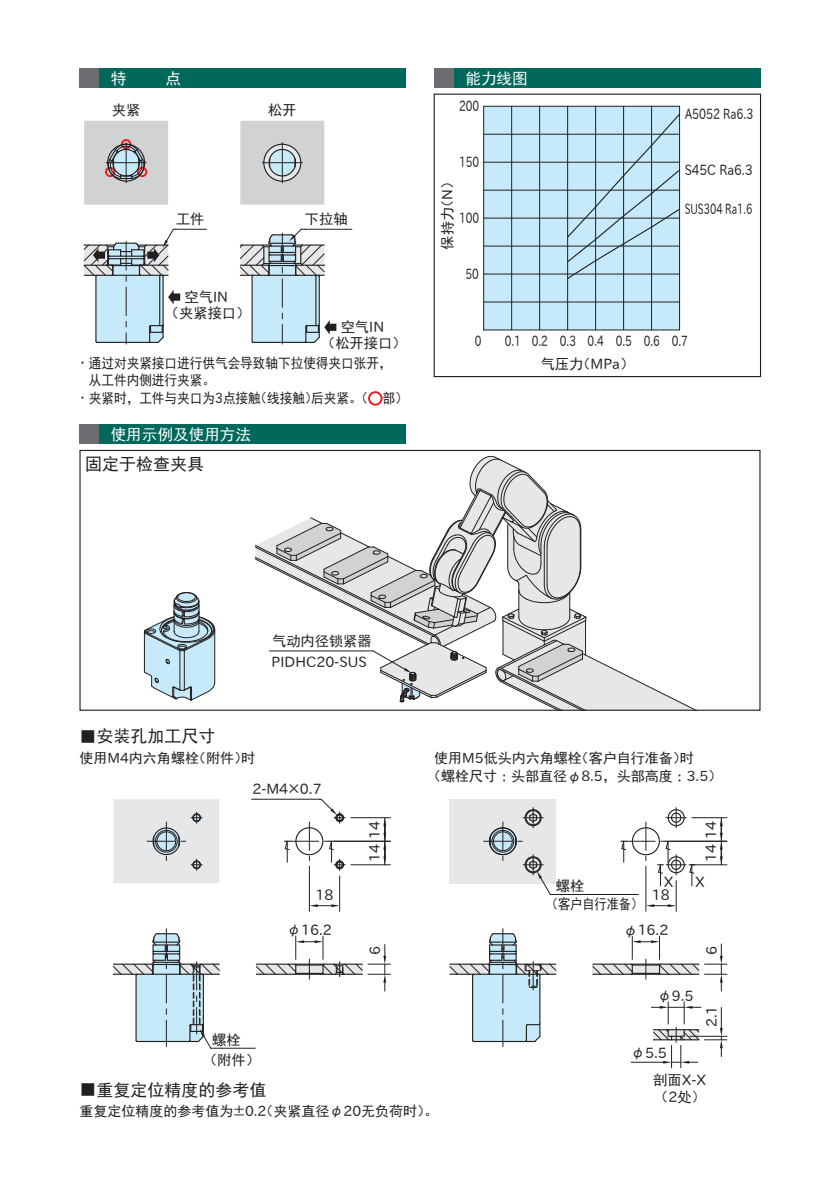
<style>
.page{position:relative;width:840px;height:1191px;background:#fff}
.page>*{position:absolute;margin:0;border:0;box-sizing:border-box;transform-origin:0 0}
.Ex{font:17px "Sim Hei";color:#231f20}
.Ex_title{font:15.6px "Sim Hei";color:#fff}
.Other_title{font:15.6px "Sim Hei";color:#fff}
.Merit_title{font:15.6px "Sim Hei";color:#fff}
.t1{font:14.2px/16px "Sim Hei";color:#231f20}
.t2{font:14.2px/21.8px "IPAP Gothic";color:#231f20}
.t3{font:14.2px "IPAP Gothic";color:#231f20;scale:.75 1}
.t4{font:14.2px "IPAP Gothic";color:#231f20;scale:.7 1}
.t5{font:14.2px "IPAP Gothic";color:#231f20;scale:.78 1}
.t6{font:14.2px "IPAP Gothic";color:#231f20;scale:.86 1}
.Other{font:14px "Sim Hei";color:#231f20}
.Merit{font:14px/17px "Sim Hei";color:#231f20;scale:.9 1}
.s1{font-family:"IPAP Gothic"}
.s2{font-family:"Sim Hei"}
</style>
<div class="page">
<div style="left:79px;top:68px;width:20px;height:20px;background:#6c6d70"></div>
<div style="left:99px;top:68px;width:306px;height:20px;background:#01695b"></div>
<div style="left:434px;top:68px;width:20px;height:20px;background:#6c6d70"></div>
<div style="left:454px;top:68px;width:306px;height:20px;background:#01695b"></div>
<hr style="left:305px;top:229px;width:47px;height:1px;background:#231f20">
<hr style="left:175px;top:229px;width:31px;height:1px;background:#231f20">
<svg style="left:84px;top:121px;width:84px;height:84px;background:#c6c6c9"></svg>
<div style="left:107px;top:144px;width:38px;height:38px;border:1px solid #231f20;border-radius:50%"></div>
<svg style="left:83px;top:228px;width:97px;height:116px"></svg>
<svg style="left:239px;top:228px;width:97px;height:116px"></svg>
<svg style="left:240px;top:121px;width:84px;height:84px;background:#cbced0"></svg>
<hr style="left:282px;top:143px;width:1px;height:40px;background:#231f20">
<div style="left:483px;top:106px;width:196px;height:224px;background:#c6eafa"></div>
<hr style="left:483px;top:330px;width:196px;height:1px;background:#231f20">
<hr style="left:483px;top:302px;width:196px;height:1px;background:#231f20">
<hr style="left:483px;top:274px;width:196px;height:1px;background:#231f20">
<hr style="left:483px;top:246px;width:196px;height:1px;background:#231f20">
<hr style="left:483px;top:218px;width:196px;height:1px;background:#231f20">
<hr style="left:483px;top:190px;width:196px;height:1px;background:#231f20">
<hr style="left:483px;top:162px;width:196px;height:1px;background:#231f20">
<hr style="left:483px;top:134px;width:196px;height:1px;background:#231f20">
<hr style="left:483px;top:106px;width:196px;height:1px;background:#231f20">
<hr style="left:483px;top:106px;width:1px;height:224px;background:#231f20">
<hr style="left:511px;top:106px;width:1px;height:224px;background:#231f20">
<hr style="left:539px;top:106px;width:1px;height:224px;background:#231f20">
<hr style="left:567px;top:106px;width:1px;height:224px;background:#231f20">
<hr style="left:595px;top:106px;width:1px;height:224px;background:#231f20">
<hr style="left:623px;top:106px;width:1px;height:224px;background:#231f20">
<hr style="left:651px;top:106px;width:1px;height:224px;background:#231f20">
<hr style="left:678px;top:106px;width:1px;height:224px;background:#231f20">
<svg style="left:565px;top:112px;width:115px;height:168px"></svg>
<div style="left:433px;top:94px;width:327px;height:283px;border:1px solid #231f20"></div>
<div style="left:79px;top:424px;width:20px;height:20px;background:#6c6d70"></div>
<div style="left:99px;top:424px;width:306px;height:20px;background:#01695b"></div>
<div style="left:368px;top:391px;width:14px;height:15px;border:2px solid #ee1d23;border-radius:50%"></div>
<svg style="left:144px;top:592px;width:71px;height:108px"></svg>
<svg style="left:255px;top:456px;width:440px;height:253px"></svg>
<div style="left:79px;top:450px;width:681px;height:261px;border:1px solid #231f20"></div>
<div style="left:449px;top:799px;width:106px;height:84px;background:#e6e7e9"></div>
<svg style="left:113px;top:799px;width:106px;height:84px;background:#dcdee1"></svg>
<svg style="left:449px;top:928px;width:107px;height:118px"></svg>
<hr style="left:309px;top:866px;width:1px;height:45px;background:#231f20">
<hr style="left:339px;top:876px;width:1px;height:35px;background:#231f20">
<svg style="left:309px;top:904px;width:30px;height:3px"></svg>
<hr style="left:351px;top:864px;width:39px;height:1px;background:#231f20">
<hr style="left:334px;top:841px;width:56px;height:1px;background:#231f20">
<hr style="left:351px;top:817px;width:39px;height:1px;background:#231f20">
<svg style="left:383px;top:817px;width:3px;height:47px"></svg>
<hr style="left:645px;top:866px;width:1px;height:45px;background:#231f20">
<hr style="left:675px;top:880px;width:1px;height:31px;background:#231f20">
<svg style="left:645px;top:904px;width:30px;height:3px"></svg>
<hr style="left:691px;top:817px;width:35px;height:1px;background:#231f20">
<hr style="left:670px;top:841px;width:56px;height:1px;background:#231f20">
<hr style="left:691px;top:864px;width:35px;height:1px;background:#231f20">
<svg style="left:719px;top:817px;width:3px;height:47px"></svg>
<hr style="left:630px;top:1062px;width:32px;height:1px;background:#231f20">
<hr style="left:251px;top:799px;width:68px;height:1px;background:#231f20">
<hr style="left:561px;top:894px;width:77px;height:1px;background:#231f20">
<svg style="left:483px;top:807px;width:78px;height:88px"></svg>
<hr style="left:222px;top:1047px;width:33px;height:1px;background:#231f20">
<svg style="left:113px;top:928px;width:109px;height:121px"></svg>
<svg style="left:620px;top:807px;width:74px;height:78px"></svg>
<svg style="left:284px;top:798px;width:61px;height:72px"></svg>
<svg style="left:255px;top:936px;width:135px;height:55px"></svg>
<svg style="left:592px;top:936px;width:134px;height:55px"></svg>
<svg style="left:651px;top:1001px;width:75px;height:66px"></svg>
<p class="Merit_title" style="left:111px;top:70px;width:17px">特</p>
<p class="Merit_title" style="left:165px;top:70px;width:17px">点</p>
<p class="Other_title" style="left:465px;top:70px;width:64px">能力线图</p>
<p class="t1" style="left:112px;top:102px;width:30px">夹紧</p>
<p class="t1" style="left:268px;top:102px;width:30px">松开</p>
<p class="t3" style="left:459px;top:98px;width:28px">200</p>
<p class="t5" style="left:684px;top:106px;width:89px">A5052 Ra6.3</p>
<p class="t1" style="left:176px;top:211px;width:30px">工件</p>
<p class="t1" style="left:305px;top:211px;width:44px">下拉轴</p>
<p class="t1" style="left:165px;top:289px;width:87px;text-align:center">空气<span class="s1">IN<br></span>（夹紧接口）</p>
<p class="t1" style="left:321px;top:319px;width:87px;text-align:center">空气<span class="s1">IN<br></span>（松开接口）</p>
<p class="t3" style="left:459px;top:154px;width:28px">150</p>
<p class="t1" style="left:439px;top:250px;width:76px;rotate:-90deg">保持力（<span class="s1">N</span>）</p>
<p class="t3" style="left:459px;top:210px;width:28px">100</p>
<p class="t3" style="left:465px;top:266px;width:19px">50</p>
<p class="t3" style="left:474px;top:332px;width:10px">0</p>
<p class="t6" style="left:684px;top:162px;width:81px">S45C Ra6.3</p>
<p class="t4" style="left:684px;top:201px;width:98px">SUS304 Ra1.6</p>
<p class="t3" style="left:504px;top:332px;width:59px">0.1 0.2</p>
<p class="t3" style="left:559px;top:332px;width:172px">0.3 0.4 0.5 0.6 0.7</p>
<p class="Merit" style="left:89px;top:354px;width:338px;text-indent:-9px"><span class="s1">・</span> 通过对夹紧接口进行供气会导致轴下拉使得夹口张开，从工件内侧进行夹紧。</p>
<p class="Merit" style="left:79px;top:390px;width:366px"><span class="s1">・</span>夹紧时，工件与夹口为<span class="s1">3</span>点接触（线接触）后夹紧。（ 部）</p>
<p class="Ex_title" style="left:111px;top:426px;width:142px">使用示例及使用方法</p>
<p class="Ex" style="left:85px;top:455px;width:120px">固定于检查夹具</p>
<p class="t2" style="left:271px;top:630px;width:101px"><span class="s2">气动内径锁紧器<br></span>PIDHC20-SUS</p>
<p class="t1" style="left:540px;top:355px;width:95px">气压力（<span class="s1">MPa</span>）</p>
<p class="Ex" style="left:79px;top:728px;width:137px"><span class="s1">■</span>安装孔加工尺寸</p>
<p class="Other" style="left:79px;top:750px;width:177px">使用<span class="s1">M4</span>内六角螺栓（附件）时</p>
<p class="Other" style="left:434px;top:750px;width:261px">使用<span class="s1">M5</span>低头内六角螺栓（客户自行准备）时</p>
<p class="Other" style="left:427px;top:769px;width:296px">（螺栓尺寸<span class="s1">：</span>头部直径<span class="s1">φ8.5</span>，头部高度<span class="s1">： 3.5</span>）</p>
<p class="t2" style="left:252px;top:778px;width:71px">2-M4×0.7</p>
<p class="t2" style="left:315px;top:885px;width:19px">18</p>
<p class="t2" style="left:364px;top:862px;width:43px;rotate:-90deg">14 14</p>
<p class="t1" style="left:545px;top:876px;width:98px;line-height:18.2px;text-indent:10px">螺栓<br>（客户自行准备）</p>
<p class="t2" style="left:700px;top:862px;width:43px;rotate:-90deg">14 14</p>
<p class="t2" style="left:663px;top:871px;width:11px">X</p>
<p class="t2" style="left:694px;top:871px;width:11px">X</p>
<p class="t2" style="left:651px;top:885px;width:19px">18</p>
<p class="t2" style="left:287px;top:919px;width:46px">φ16.2</p>
<p class="t2" style="left:623px;top:919px;width:46px">φ16.2</p>
<p class="t2" style="left:364px;top:954px;width:10px;rotate:-90deg">6</p>
<p class="t2" style="left:700px;top:954px;width:10px;rotate:-90deg">6</p>
<p class="t2" style="left:657px;top:985px;width:37px">φ9.5</p>
<p class="t1" style="left:203px;top:1030px;width:58px;line-height:19.6px;text-indent:9px">螺栓<br>（附件）</p>
<p class="Ex" style="left:79px;top:1081px;width:188px"><span class="s1">■</span>重复定位精度的参考值</p>
<p class="Other" style="left:79px;top:1104px;width:360px">重复定位精度的参考值为<span class="s1">±0.2</span>（夹紧直径<span class="s1">φ20</span>无负荷时）。</p>
<p class="t2" style="left:630px;top:1042px;width:37px">φ5.5</p>
<p class="t2" style="left:701px;top:1027px;width:23px;rotate:-90deg">2.1</p>
<p class="t1" style="left:652px;top:1070px;width:55px;line-height:17.6px">剖面<span class="s1">X-X</span>（<span class="s1">2</span>处）</p>
</div>
